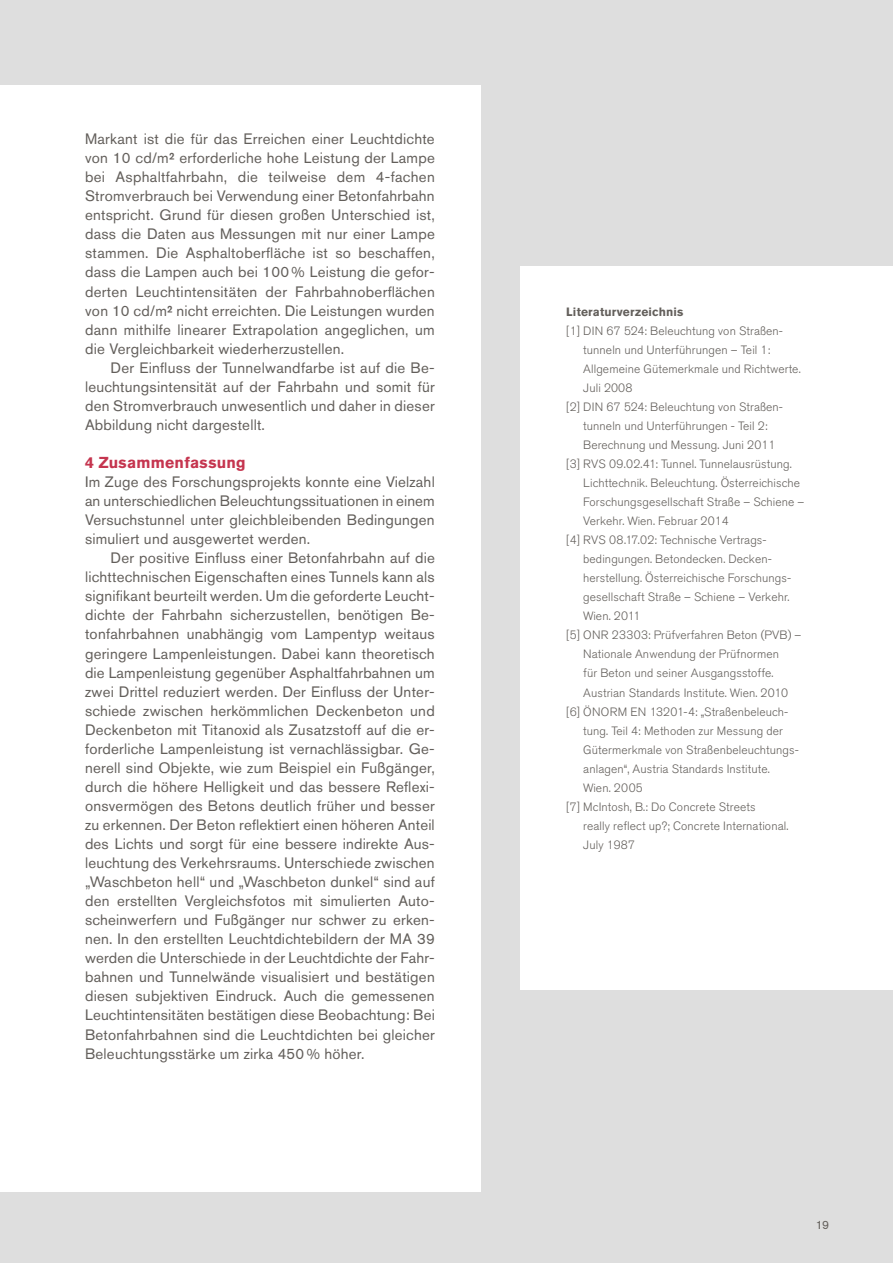
<style>
.page{position:relative;width:893px;height:1263px;background:#dedede}
.page>*{position:absolute;margin:0;border:0;box-sizing:border-box;transform-origin:0 0}
.t1{font:700 15.75px "Akzidenz Grotesk BE";letter-spacing:.015em;color:#c5354f}
.t2{font:15px/19px "Akzidenz Grotesk BE";letter-spacing:.015em;color:#635f5b;text-align:justify}
.t3{font:300 12px "Akzidenz Grotesk BE";letter-spacing:.01em;color:#635f5b}
.t4{font:700 12px "Akzidenz Grotesk BE";letter-spacing:.015em;color:#635f5b}
.t5{font:300 12px "Akzidenz Grotesk BE";letter-spacing:-.01em;color:#635f5b}
.t6{font:12px "Akzidenz Grotesk BE";color:#635f5b}
.s1{font-weight:500}
</style>
<div class="page">
<div style="left:520px;top:266px;width:373px;height:724px;background:#fff"></div>
<div style="left:0;top:86px;width:481px;height:1106px;background:#fff"></div>
<p class="t2" style="left:85px;top:129px;width:351px">Markant ist die für das Erreichen einer Leuchtdichte von 10 cd/m<span class="s1">²</span> erforderliche hohe Leistung der Lampe bei Asphaltfahrbahn, die teilweise dem 4-fachen Stromverbrauch bei Verwendung einer Betonfahrbahn entspricht. Grund für diesen großen Unterschied ist, dass die Daten aus Messungen mit nur einer Lampe stammen. Die Asphaltoberfläche ist so beschaffen, dass die Lampen auch bei 100 % Leistung die gefor&shy;derten Leuchtintensitäten der Fahrbahnoberflächen von 10 cd/m<span class="s1">²</span> nicht erreichten. Die Leistungen wurden dann mithilfe linearer Extrapolation angeglichen, um die Vergleichbarkeit wiederherzustellen.</p>
<p class="t2" style="left:85px;top:358px;width:351px;text-indent:26px">Der Einfluss der Tunnelwandfarbe ist auf die Be&shy;leuchtungsintensität auf der Fahrbahn und somit für den Stromverbrauch unwesentlich und daher in dieser Abbildung nicht dargestellt.</p>
<p class="t1" style="left:85px;top:453px;width:162px">4 Zusammenfassung</p>
<p class="t2" style="left:85px;top:472px;width:351px">Im Zuge des Forschungsprojekts konnte eine Vielzahl an unterschiedlichen Beleuchtungssituationen in einem Versuchstunnel unter gleichbleibenden Bedingungen simuliert und ausgewertet werden.</p>
<p class="t2" style="left:85px;top:548px;width:351px;text-indent:26px">Der positive Einfluss einer Betonfahrbahn auf die lichttechnischen Eigenschaften eines Tunnels kann als signifikant beurteilt werden. Um die geforderte Leucht&shy;dichte der Fahrbahn sicherzustellen, benötigen Be&shy;tonfahrbahnen unabhängig vom Lampentyp weitaus geringere Lampenleistungen. Dabei kann theoretisch die Lampenleistung gegenüber Asphaltfahrbahnen um zwei Drittel reduziert werden. Der Einfluss der Unter&shy;schiede zwischen herkömmlichen Deckenbeton und Deckenbeton mit Titanoxid als Zusatzstoff auf die er&shy;forderliche Lampenleistung ist vernachlässigbar. Ge&shy;nerell sind Objekte, wie zum Beispiel ein Fußgänger, durch die höhere Helligkeit und das bessere Reflexi&shy;onsvermögen des Betons deutlich früher und besser zu erkennen. Der Beton reflektiert einen höheren Anteil des Lichts und sorgt für eine bessere indirekte Aus&shy;leuchtung des Verkehrsraums. Unterschiede zwischen „Waschbeton hell“ und „Waschbeton dunkel“ sind auf den erstellten Vergleichsfotos mit simulierten Auto&shy;scheinwerfern und Fußgänger nur schwer zu erken&shy;nen. In den erstellten Leuchtdichtebildern der MA 39 werden die Unterschiede in der Leuchtdichte der Fahr&shy;bahnen und Tunnelwände visualisiert und bestätigen diesen subjektiven Eindruck. Auch die gemessenen Leuchtintensitäten bestätigen diese Beobachtung: Bei Betonfahrbahnen sind die Leuchtdichten bei gleicher Beleuchtungsstärke um zirka 450 % höher.</p>
<p class="t4" style="left:566px;top:304px;width:119px">Literaturverzeichnis</p>
<p class="t3" style="left:566px;top:324px;width:218px">[1] DIN 67 524: Beleuchtung von Straßen-</p>
<p class="t3" style="left:583px;top:343px;width:188px">tunneln und Unterführungen – Teil 1:</p>
<p class="t3" style="left:583px;top:362px;width:219px">Allgemeine Gütemerkmale und Richtwerte.</p>
<p class="t3" style="left:583px;top:381px;width:51px">Juli 2008</p>
<p class="t3" style="left:566px;top:400px;width:218px">[2] DIN 67 524: Beleuchtung von Straßen-</p>
<p class="t3" style="left:583px;top:419px;width:186px">tunneln und Unterführungen - Teil 2:</p>
<p class="t3" style="left:583px;top:438px;width:194px">Berechnung und Messung. Juni 2011</p>
<p class="t3" style="left:566px;top:457px;width:227px">[3] RVS 09.02.41: Tunnel. Tunnelausrüstung.</p>
<p class="t3" style="left:583px;top:476px;width:218px">Lichttechnik. Beleuchtung. Österreichische</p>
<p class="t3" style="left:583px;top:495px;width:223px">Forschungsgesellschaft Straße – Schiene –</p>
<p class="t3" style="left:583px;top:514px;width:147px">Verkehr. Wien. Februar 2014</p>
<p class="t3" style="left:566px;top:533px;width:202px">[4] RVS 08.17.02: Technische Vertrags-</p>
<p class="t3" style="left:583px;top:552px;width:188px">bedingungen. Betondecken. Decken--</p>
<p class="t3" style="left:583px;top:571px;width:209px">herstellung. Österreichische Forschungs-</p>
<p class="t3" style="left:583px;top:590px;width:208px">gesellschaft Straße – Schiene – Verkehr.</p>
<p class="t5" style="left:583px;top:609px;width:59px">Wien. 2011</p>
<p class="t3" style="left:566px;top:628px;width:237px">[5] ONR 23303: Prüfverfahren Beton (PVB) –</p>
<p class="t3" style="left:583px;top:647px;width:197px">Nationale Anwendung der Prüfnormen</p>
<p class="t3" style="left:583px;top:667px;width:192px">für Beton und seiner Ausgangsstoffe.</p>
<p class="t3" style="left:583px;top:686px;width:206px">Austrian Standards Institute. Wien. 2010</p>
<p class="t3" style="left:566px;top:705px;width:224px">[6] ÖNORM EN 13201-4: „Straßenbeleuch-</p>
<p class="t3" style="left:583px;top:724px;width:201px">tung. Teil 4: Methoden zur Messung der</p>
<p class="t3" style="left:583px;top:743px;width:217px">Gütermerkmale von Straßenbeleuchtungs-</p>
<p class="t3" style="left:583px;top:762px;width:188px">anlagen“, Austria Standards Institute.</p>
<p class="t3" style="left:583px;top:781px;width:61px">Wien. 2005</p>
<p class="t3" style="left:566px;top:800px;width:191px">[7] McIntosh, B.: Do Concrete Streets</p>
<p class="t3" style="left:583px;top:819px;width:207px">really reflect up?; Concrete International.</p>
<p class="t3" style="left:583px;top:838px;width:53px">July 1987</p>
<p class="t6" style="left:816px;top:1218px;width:15px">19</p>
</div>
